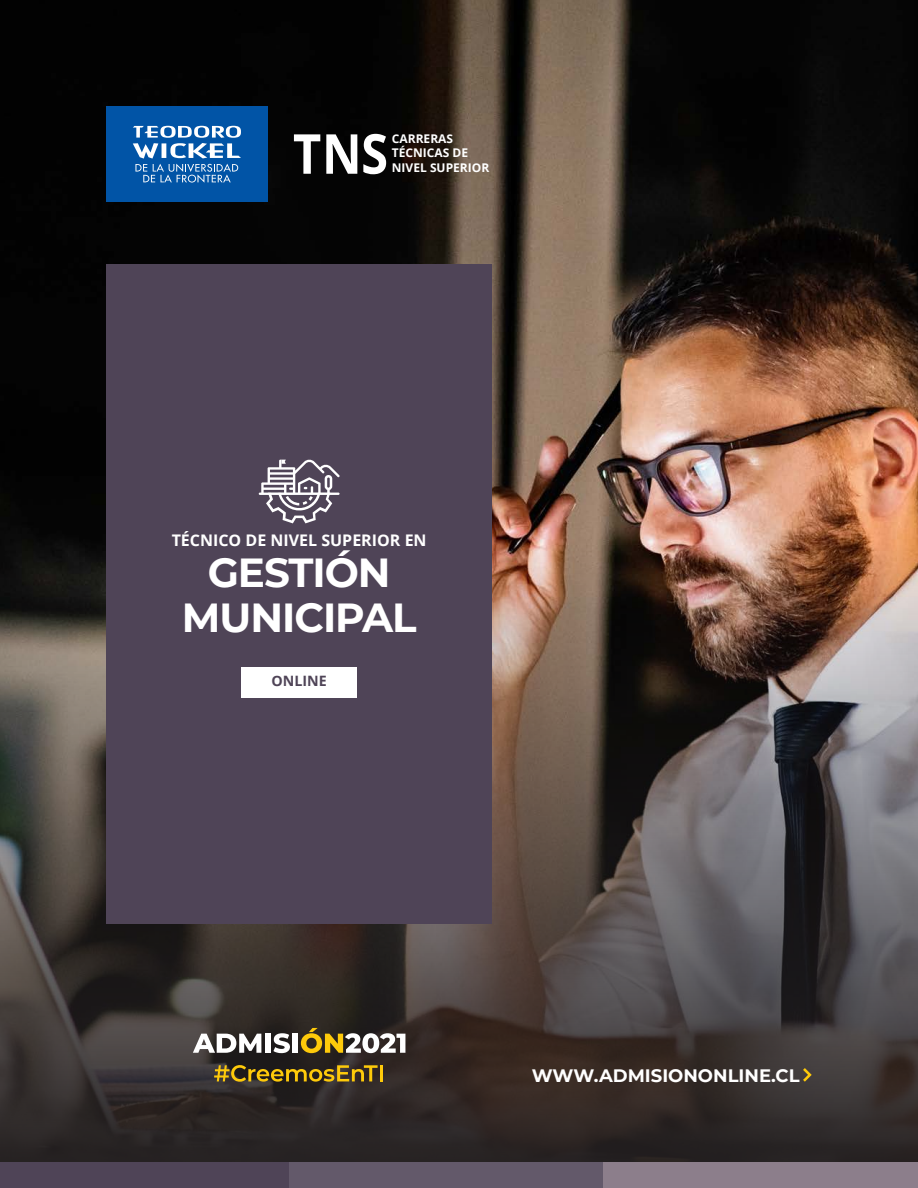
<style>
.page{position:relative;width:918px;height:1188px;background:#fff}
.page>*{position:absolute;margin:0;border:0;box-sizing:border-box;transform-origin:0 0}
.t1{font:700 40.5px "Montserrat";letter-spacing:-.025em;color:#fff}
.t2{font:700 18px "Montserrat";color:#fff}
.t3{font:700 16.05px "Open Sans";color:#fff}
.t4{font:700 14.25px "Open Sans";color:#4f4457}
.t5{font:700 12px "Open Sans";color:#fff}
</style>
<div class="page">
<img style="left:0;top:0;width:918px;height:1162px">
<div style="left:106px;top:264px;width:386px;height:660px;background:#4f4457"></div>
<div style="left:0;top:1162px;width:289px;height:26px;background:#4f4457"></div>
<div style="left:289px;top:1162px;width:315px;height:26px;background:#63596a"></div>
<div style="left:604px;top:1162px;width:314px;height:26px;background:#8c7e8b"></div>
<svg style="left:294px;top:134px;width:26px;height:40px"></svg>
<svg style="left:326px;top:134px;width:31px;height:40px"></svg>
<svg style="left:363px;top:134px;width:23px;height:40px"></svg>
<div style="left:106px;top:106px;width:161px;height:96px;background:#0154a6"></div>
<svg style="left:133px;top:126px;width:108px;height:57px"></svg>
<svg style="left:803px;top:1068px;width:9px;height:14px"></svg>
<svg style="left:193px;top:1034px;width:68px;height:19px"></svg>
<div style="left:265px;top:1034px;width:6px;height:19px;background:#fff"></div>
<svg style="left:273px;top:1033px;width:17px;height:20px"></svg>
<div style="left:293px;top:1034px;width:5px;height:19px;background:#fff"></div>
<svg style="left:301px;top:1028px;width:104px;height:25px"></svg>
<svg style="left:214px;top:1065px;width:164px;height:17px;background:#755f1a"></svg>
<hr style="left:380px;top:1065px;width:3px;height:16px;background:#feca0a">
<div style="left:241px;top:667px;width:116px;height:30px;background:#fff"></div>
<svg style="left:259px;top:459px;width:81px;height:64px"></svg>
<p class="t5" style="left:392px;top:130px;width:63px">CARRERAS</p>
<p class="t5" style="left:392px;top:145px;width:78px">TÉCNICAS DE</p>
<p class="t5" style="left:392px;top:159px;width:99px">NIVEL SUPERIOR</p>
<p class="t3" style="left:172px;top:529px;width:256px">TÉCNICO DE NIVEL SUPERIOR EN</p>
<p class="t1" style="left:208px;top:544px;width:184px">GESTIÓN</p>
<p class="t1" style="left:182px;top:589px;width:236px">MUNICIPAL</p>
<p class="t4" style="left:271px;top:671px;width:57px">ONLINE</p>
<p class="t2" style="left:532px;top:1062px;width:270px">WWW.ADMISIONONLINE.CL</p>
</div>
